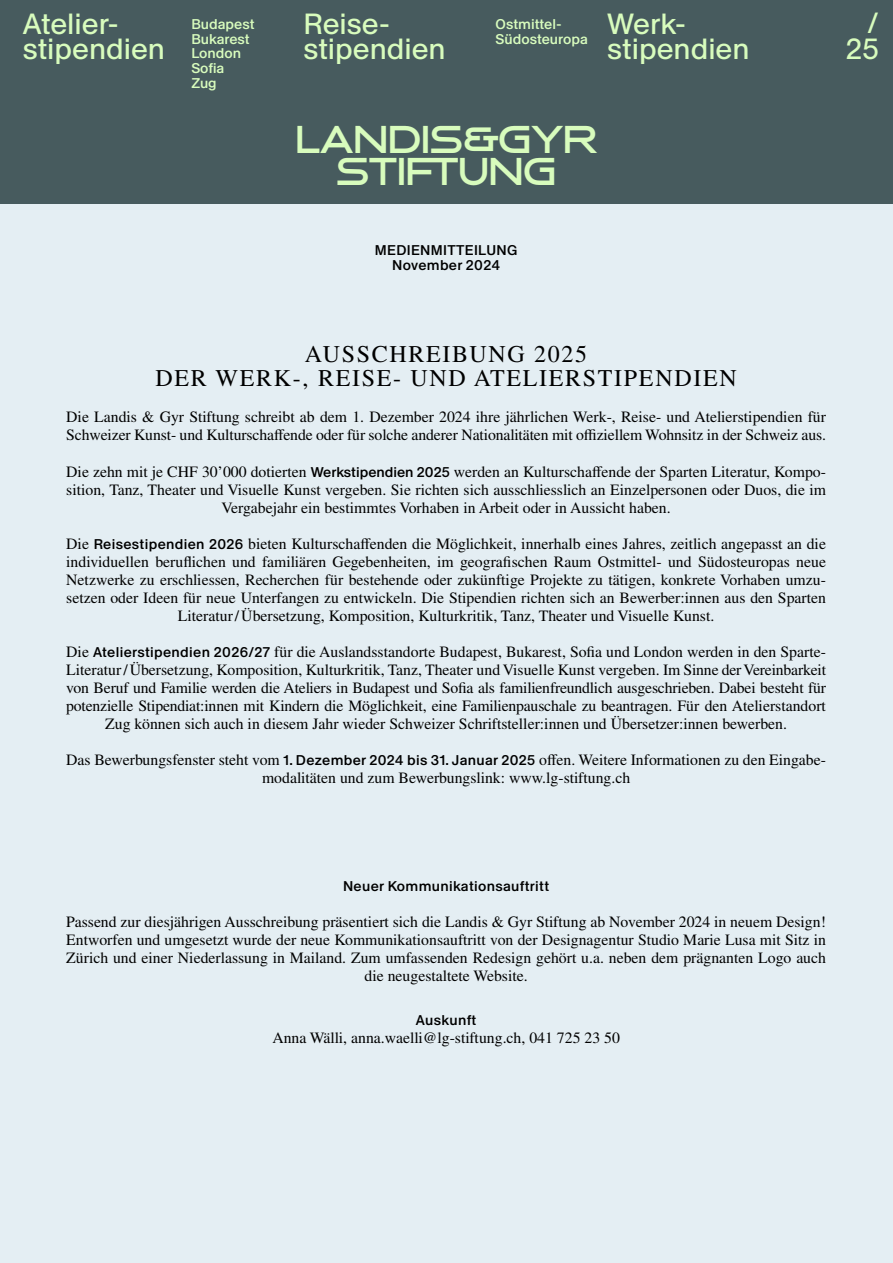
<style>
.page{position:relative;width:893px;height:1263px;background:#fff}
.page>*{position:absolute;margin:0;border:0;box-sizing:border-box;transform-origin:0 0}
.t1{font:38.7px/32.2px "Landis&Gyr 3";color:#d8fcbd;text-align:center}
.t2{font:29.1px/25.5px "Antique Legacy";color:#d8fcbd}
.t3{font:24px/24px "Times LT Pro";letter-spacing:.07em;color:#000;text-align:center}
.t4{font:15.75px/18px "Times LT Pro";color:#000;text-align:center}
.t5{font:14.1px/14.9px "Antique Legacy";letter-spacing:.025em;color:#000;text-align:center}
.t6{font:14.1px/14.9px "Antique Legacy";color:#d8fcbd}
.s1{font-family:"Antique Legacy";font-size:14.1px}
</style>
<div class="page">
<div style="left:0;top:0;width:893px;height:208px;background:#475b5e"></div>
<div style="left:0;top:204px;width:893px;height:1059px;background:#e4eef3"></div>
<h2 class="t2" style="left:23px;top:10px;width:144px">Atelier&shy;stipendien</h2>
<h2 class="t2" style="left:303px;top:10px;width:144px">Reise&shy;stipendien</h2>
<h2 class="t2" style="left:607px;top:10px;width:144px">Werk&shy;stipendien</h2>
<h2 class="t2" style="left:846px;top:9px;width:34px;text-align:right">/<br>25</h2>
<p class="t6" style="left:191px;top:16px;width:65px">Budapest<br>Bukarest<br>London<br>Sofia<br>Zug</p>
<p class="t6" style="left:496px;top:16px;width:94px">Ostmittel-<br>Südosteuropa</p>
<h1 class="t1" style="left:296px;top:125px;width:303px">LANDIS&amp;GYR<br>STIFTUNG</h1>
<p class="t5" style="left:375px;top:242px;width:144px">MEDIENMITTEILUNG<br>November 2024</p>
<h3 class="t3" style="left:156px;top:342px;width:583px">AUSSCHREIBUNG 2025<br>DER WERK-, REISE- UND ATELIERSTIPENDIEN</h3>
<p class="t4" style="left:66px;top:408px;width:761px;text-align:left">Die Landis &amp; Gyr Stiftung schreibt ab dem 1. Dezember 2024 ihre jährlichen Werk-, Reise- und Atelierstipendien für<br>Schweizer Kunst- und Kulturschaffende oder für solche anderer Nationalitäten mit offiziellem Wohnsitz in der Schweiz aus.</p>
<p class="t4" style="left:66px;top:462px;width:761px">Die zehn mit je CHF 30’000 dotierten <span class="s1">Werkstipendien 2025</span> werden an Kulturschaffende der Sparten Literatur, Kompo&shy;sition, Tanz, Theater und Visuelle Kunst vergeben. Sie richten sich ausschliesslich an Einzelpersonen oder Duos, die im<br>Vergabejahr ein bestimmtes Vorhaben in Arbeit oder in Aussicht haben.</p>
<p class="t4" style="left:66px;top:534px;width:761px">Die <span class="s1">Reisestipendien 2026</span> bieten Kulturschaffenden die Möglichkeit, innerhalb eines Jahres, zeitlich angepasst an die individuellen beruflichen und familiären Gegebenheiten, im geografischen Raum Ostmittel- und Südosteuropas neue Netzwerke zu erschliessen, Recherchen für bestehende oder zukünftige Projekte zu tätigen, konkrete Vorhaben umzu&shy;setzen oder Ideen für neue Unterfangen zu entwickeln. Die Stipendien richten sich an Bewerber:innen aus den Sparten Literatur/Übersetzung, Komposition, Kulturkritik, Tanz, Theater und Visuelle Kunst.</p>
<p class="t4" style="left:66px;top:642px;width:761px">Die <span class="s1">Atelierstipendien 2026/27</span> für die Auslandsstandorte Budapest, Bukarest, Sofia und London werden in den Sparte-Literatur/Übersetzung, Komposition, Kulturkritik, Tanz, Theater und Visuelle Kunst vergeben. Im Sinne der Vereinbarkeit von Beruf und Familie werden die Ateliers in Budapest und Sofia als familienfreundlich ausgeschrieben. Dabei besteht für potenzielle Stipendiat:innen mit Kindern die Möglichkeit, eine Familienpauschale zu beantragen. Für den Atelierstandort Zug können sich auch in diesem Jahr wieder Schweizer Schriftsteller:innen und Übersetzer:innen bewerben.</p>
<p class="t4" style="left:66px;top:750px;width:761px">Das Bewerbungsfenster steht vom <span class="s1">1. Dezember 2024 bis 31. Januar 2025</span> offen. Weitere Informationen zu den Eingabe&shy;modalitäten und zum Bewerbungslink: www.lg-stiftung.ch</p>
<p class="t5" style="left:343px;top:877px;width:208px">Neuer Kommunikationsauftritt</p>
<p class="t4" style="left:66px;top:912px;width:761px">Passend zur diesjährigen Ausschreibung präsentiert sich die Landis &amp; Gyr Stiftung ab November 2024 in neuem Design!<br>Entworfen und umgesetzt wurde der neue Kommunikationsauftritt von der Designagentur Studio Marie Lusa mit Sitz in Zürich und einer Niederlassung in Mailand. Zum umfassenden Redesign gehört u.a. neben dem prägnanten Logo auch die neugestaltete Website.</p>
<p class="t5" style="left:416px;top:1012px;width:62px">Auskunft</p>
<p class="t4" style="left:272px;top:1029px;width:349px">Anna Wälli, anna.waelli@lg-stiftung.ch, 041 725 23 50</p>
</div>
